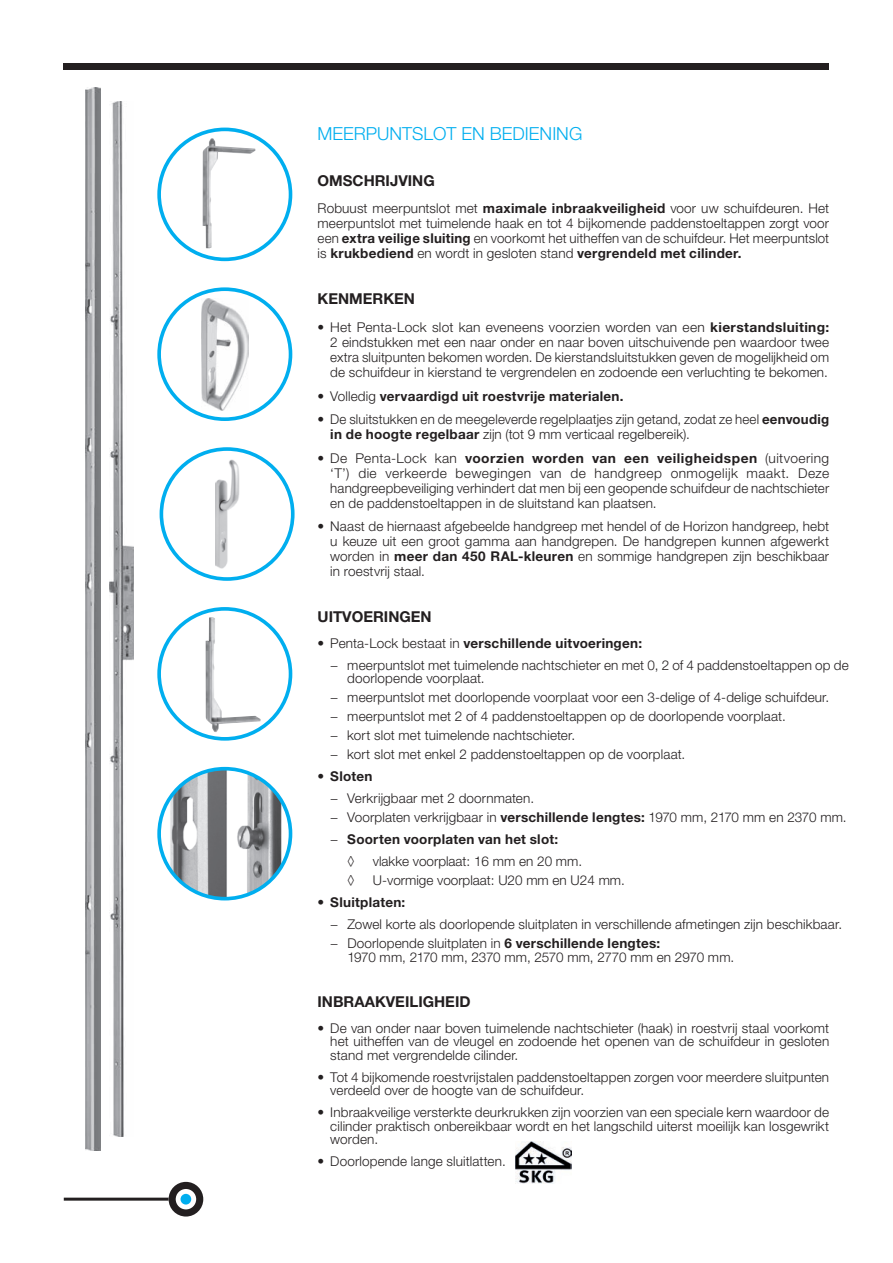
<style>
.page{position:relative;width:893px;height:1263px;background:#fff}
.page>*{position:absolute;margin:0;border:0;box-sizing:border-box;transform-origin:0 0}
.t1{font:300 18px "Helvetica Neue LT Std";color:#00aeef}
.t2{font:700 15px "Helvetica Neue LT Std";color:#231f20}
.t3{font:300 13.5px/15px "Helvetica Neue LT Std";letter-spacing:.01em;color:#231f20}
.t4{font:700 13.5px "Helvetica Neue LT Std";letter-spacing:.02em;color:#231f20}
.s1{font-weight:700}
.s2{font-weight:300}
</style>
<div class="page">
<div style="left:169px;top:1182px;width:34px;height:34px;border:7px solid #231f20;border-radius:50%"></div>
<hr style="left:64px;top:1197px;width:105px;height:3px;background:#231f20">
<div style="left:181px;top:1194px;width:10px;height:10px;background:#00aeef;border-radius:50%"></div>
<img style="left:109px;top:102px;width:25px;height:1034px">
<img style="left:85px;top:87px;width:15px;height:1064px">
<img style="left:215px;top:459px;width:25px;height:110px">
<div style="left:160px;top:447px;width:135px;height:134px;border:4px solid #00aeef;border-radius:50%"></div>
<img style="left:203px;top:138px;width:52px;height:110px">
<div style="left:157px;top:128px;width:135px;height:133px;border:4px solid #00aeef;border-radius:50%"></div>
<img style="left:201px;top:298px;width:47px;height:112px">
<div style="left:157px;top:287px;width:135px;height:134px;border:4px solid #00aeef;border-radius:50%"></div>
<img style="left:206px;top:617px;width:55px;height:115px">
<div style="left:157px;top:607px;width:135px;height:134px;border:4px solid #00aeef;border-radius:50%"></div>
<img style="left:159px;top:769px;width:131px;height:130px">
<div style="left:157px;top:767px;width:135px;height:133px;border:4px solid #00aeef;border-radius:50%"></div>
<img style="left:516px;top:1142px;width:56px;height:42px">
<div style="left:64px;top:64px;width:765px;height:6px;background:#231f20"></div>
<h1 class="t1" style="left:318px;top:123px;width:266px">MEERPUNTSLOT EN BEDIENING</h1>
<p class="t2" style="left:318px;top:171px;width:119px">OMSCHRIJVING</p>
<p class="t3" style="left:318px;top:201px;width:513px;text-align:justify">Robuust meerpuntslot met <span class="s1">maximale inbraakveiligheid</span> voor uw schuifdeuren. Het meerpuntslot met tuimelende haak en tot 4 bijkomende paddenstoeltappen zorgt voor een <span class="s1">extra veilige sluiting</span> en voorkomt het uitheffen van de schuifdeur. Het meerpuntslot is <span class="s1">krukbediend</span> en wordt in gesloten stand <span class="s1">vergrendeld met cilinder.</span></p>
<p class="t2" style="left:318px;top:290px;width:99px">KENMERKEN</p>
<p class="t3" style="left:330px;top:319px;width:500px;text-align:justify;text-indent:-13px">• Het Penta-Lock slot kan eveneens voorzien worden van een <span class="s1">kierstandsluiting:<br></span>2 eindstukken met een naar onder en naar boven uitschuivende pen waardoor twee extra sluitpunten bekomen worden. De kierstandsluitstukken geven de mogelijkheid om de schuifdeur in kierstand te vergrendelen en zodoende een verluchting te bekomen.</p>
<p class="t4" style="left:318px;top:387px;width:307px"><span class="s2">• Volledig</span> vervaardigd uit roestvrije materialen.</p>
<p class="t3" style="left:330px;top:411px;width:500px;text-indent:-13px">• De sluitstukken en de meegeleverde regelplaatjes zijn getand, zodat ze heel <span class="s1">eenvoudig in de hoogte regelbaar</span> zijn (tot 9 mm verticaal regelbereik).</p>
<p class="t3" style="left:330px;top:450px;width:500px;text-align:justify;text-indent:-13px">• De Penta-Lock kan <span class="s1">voorzien worden van een veiligheidspen</span> (uitvoering ‘T’) die verkeerde bewegingen van de handgreep onmogelijk maakt. Deze handgreepbeveiliging verhindert dat men bij een geopende schuifdeur de nachtschieter en de paddenstoeltappen in de sluitstand kan plaatsen.</p>
<p class="t3" style="left:330px;top:518px;width:500px;text-align:justify;text-indent:-13px">• Naast de hiernaast afgebeelde handgreep met hendel of de Horizon handgreep, hebt u keuze uit een groot gamma aan handgrepen. De handgrepen kunnen afgewerkt worden in <span class="s1">meer dan 450 RAL-kleuren</span> en sommige handgrepen zijn beschikbaar in roestvrij staal.</p>
<p class="t2" style="left:318px;top:607px;width:116px">UITVOERINGEN</p>
<p class="t3" style="left:330px;top:632px;width:520px;line-height:22px;text-indent:-13px">• Penta-Lock bestaat in <span class="s1">verschillende uitvoeringen:<br></span>− meerpuntslot met tuimelende nachtschieter en met 0, 2 of 4 paddenstoeltappen op de</p>
<p class="t3" style="left:330px;top:669px;width:500px;line-height:19px;text-indent:17px">doorlopende voorplaat.<br>− meerpuntslot met doorlopende voorplaat voor een 3-delige of 4-delige schuifdeur. − meerpuntslot met 2 of 4 paddenstoeltappen op de doorlopende voorplaat.<br>− kort slot met tuimelende nachtschieter.<br>− kort slot met enkel 2 paddenstoeltappen op de voorplaat.</p>
<p class="t3" style="left:330px;top:765px;width:205px;line-height:22px;text-indent:-13px">• <span class="s1">Sloten<br></span>− Verkrijgbaar met 2 doornmaten.</p>
<p class="t3" style="left:330px;top:810px;width:518px">− Voorplaten verkrijgbaar in <span class="s1">verschillende lengtes:</span> 1970 mm, 2170 mm en 2370 mm.</p>
<p class="t4" style="left:330px;top:831px;width:229px"><span class="s2">−</span> Soorten voorplaten van het slot:</p>
<p class="t3" style="left:347px;top:854px;width:9px">◊</p>
<p class="t3" style="left:373px;top:854px;width:211px">vlakke voorplaat: 16 mm en 20 mm.</p>
<p class="t3" style="left:347px;top:873px;width:9px">◊</p>
<p class="t3" style="left:373px;top:873px;width:254px">U-vormige voorplaat: U20 mm en U24 mm.</p>
<p class="t3" style="left:330px;top:891px;width:513px;line-height:22px;text-indent:-13px">• <span class="s1">Sluitplaten:<br></span>− Zowel korte als doorlopende sluitplaten in verschillende afmetingen zijn beschikbaar.</p>
<p class="t3" style="left:347px;top:937px;width:388px;line-height:13.5px;text-indent:-17px">− Doorlopende sluitplaten in <span class="s1">6 verschillende lengtes:<br></span>1970 mm, 2170 mm, 2370 mm, 2570 mm, 2770 mm en 2970 mm.</p>
<p class="t2" style="left:318px;top:992px;width:154px">INBRAAKVEILIGHEID</p>
<p class="t3" style="left:330px;top:1021px;width:500px;line-height:13.5px;text-align:justify;text-indent:-13px">• De van onder naar boven tuimelende nachtschieter (haak) in roestvrij staal voorkomt het uitheffen van de vleugel en zodoende het openen van de schuifdeur in gesloten stand met vergrendelde cilinder.</p>
<p class="t3" style="left:330px;top:1070px;width:500px;line-height:13.5px;text-indent:-13px">• Tot 4 bijkomende roestvrijstalen paddenstoeltappen zorgen voor meerdere sluitpunten verdeeld over de hoogte van de schuifdeur.</p>
<p class="t3" style="left:330px;top:1106px;width:500px;line-height:13.5px;text-align:justify;text-indent:-13px">• Inbraakveilige versterkte deurkrukken zijn voorzien van een speciale kern waardoor de cilinder praktisch onbereikbaar wordt en het langschild uiterst moeilijk kan losgewrikt worden.</p>
<p class="t3" style="left:318px;top:1154px;width:190px">• Doorlopende lange sluitlatten.</p>
</div>
